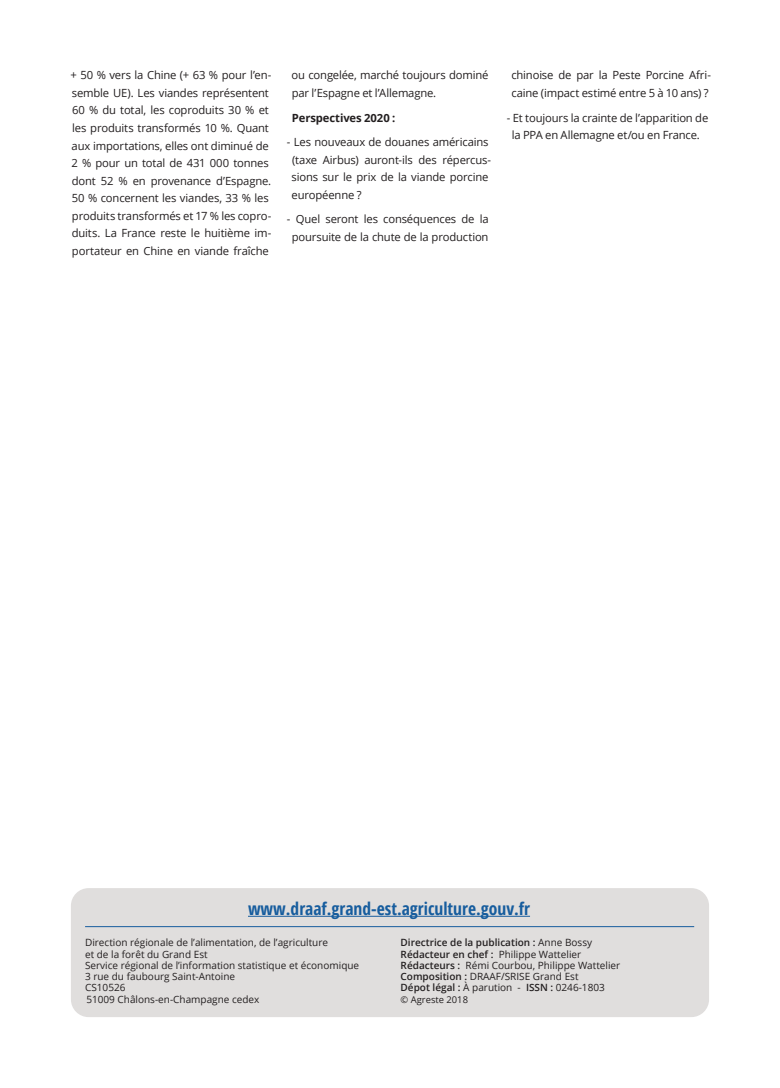
<style>
.page{position:relative;width:780px;height:1088px;background:#fff}
.page>*{position:absolute;margin:0;border:0;box-sizing:border-box;transform-origin:0 0}
.t1{font:700 17.5px "Open Sans Condensed";color:#175d9e}
.Titre_graphique{font:11.25px/17.5px "Open Sans";letter-spacing:-.015em;color:#231f20}
.Titre_graphique-2{font:700 11.25px "Open Sans";letter-spacing:-.01em;color:#231f20}
.t2{font:10px/11.2px "Open Sans";color:#231f20}
.t3{font:9.38px "Open Sans";color:#231f20}
.s1{font-weight:600}
</style>
<div class="page">
<div style="left:71px;top:888px;width:638px;height:129px;background:#e0dedd;border-radius:18px"></div>
<hr style="left:85px;top:926px;width:609px;height:1px;background:#175d9e">
<hr style="left:248px;top:916px;width:282px;height:1px;background:#175d9e">
<p class="Titre_graphique" style="left:70px;top:66px;width:202px">+ 50 % vers la Chine (+ 63 % pour l’en&shy;semble UE). Les viandes représentent 60 % du total, les coproduits 30 % et les produits transformés 10 %. Quant aux importations, elles ont diminué de 2 % pour un total de 431 000 tonnes dont 52 % en provenance d’Espagne.<br>50 % concernent les viandes, 33 % les produits transformés et 17 % les copro&shy;duits. La France reste le huitième im&shy;portateur en Chine en viande fraîche</p>
<p class="Titre_graphique" style="left:291px;top:66px;width:198px">ou congelée, marché toujours dominé par l’Espagne et l’Allemagne.</p>
<p class="Titre_graphique-2" style="left:292px;top:110px;width:105px">Perspectives 2020 :</p>
<p class="Titre_graphique" style="left:291px;top:133px;width:201px;text-indent:-5px">- Les nouveaux de douanes américains (taxe Airbus) auront-ils des répercus&shy;sions sur le prix de la viande porcine européenne ?</p>
<p class="Titre_graphique" style="left:287px;top:210px;width:203px;text-align:center">- Quel seront les conséquences de la poursuite de la chute de la production</p>
<p class="Titre_graphique" style="left:511px;top:66px;width:201px">chinoise de par la Peste Porcine Afri&shy;caine (impact estimé entre 5 à 10 ans) ?</p>
<p class="Titre_graphique" style="left:506px;top:108px;width:203px;text-align:center">- Et toujours la crainte de l’apparition de la PPA en Allemagne et/ou en France.</p>
<h1 class="t1" style="left:248px;top:896px;width:283px">www.draaf.grand-est.agriculture.gouv.fr</h1>
<p class="t2" style="left:85px;top:937px;width:275px">Direction régionale de l’alimentation, de l’agriculture<br>et de la forêt du Grand Est<br>Service régional de l’information statistique et économique 3 rue du faubourg Saint-Antoine<br>CS10526<br>51009 Châlons-en-Champagne cedex</p>
<p class="t2" style="left:400px;top:937px;width:221px"><span class="s1">Directrice de la publication :</span> Anne Bossy <span class="s1">Rédacteur en chef :</span> Philippe Wattelier <span class="s1">Rédacteurs :</span> Rémi Courbou, Philippe Wattelier <span class="s1">Composition :</span> DRAAF/SRISE Grand Est<br><span class="s1">Dépot légal :</span> À parution - <span class="s1">ISSN :</span> 0246-1803</p>
<p class="t3" style="left:400px;top:993px;width:69px">© Agreste 2018</p>
</div>
